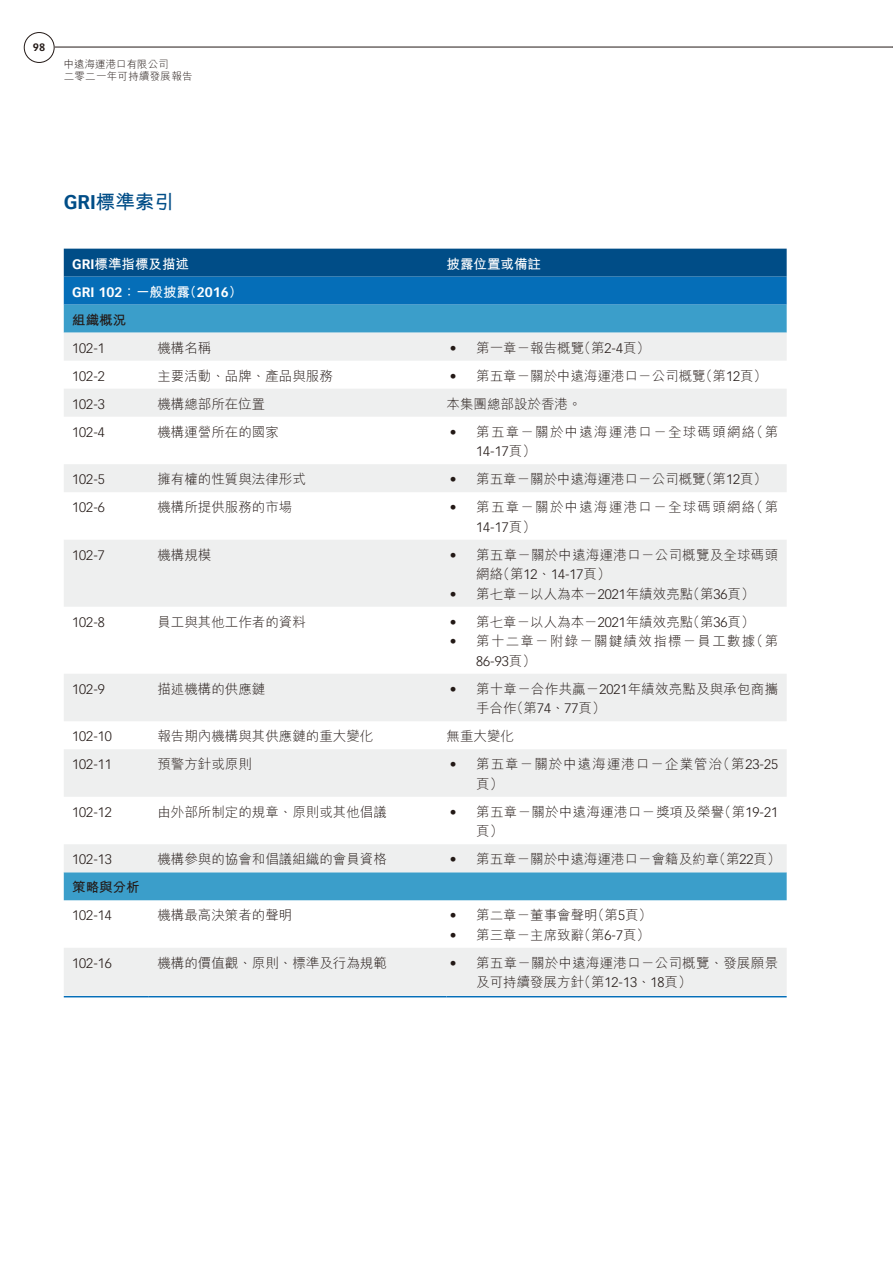
<style>
.page{position:relative;width:893px;height:1263px;background:#fff}
.page>*{position:absolute;margin:0;border:0;box-sizing:border-box;transform-origin:0 0}
.t1{font:19.5px "M Hei HK Bold E Ten B5 H";color:#004d87}
.t2{font:13.5px/19.5px "M Hei HK Light E Ten B5 H";color:#231916}
.t3{font:300 13.5px "Vectora LT Std";color:#231916}
.t4{font:13.5px "M Hei HK Light E Ten B5 H";letter-spacing:.095em;color:#231916}
.t5{font:13.5px/19.5px "M Hei HK Light E Ten B5 H";letter-spacing:.025em;color:#231916}
.t6{font:13.5px/19.5px "M Hei HK Light E Ten B5 H";letter-spacing:.075em;color:#231916}
.t7{font:13.5px "M Hei HK Bold E Ten B5 H";color:#fff}
.t8{font:700 13.5px "Vectora LT Std";color:#fff}
.t9{font:13.5px "M Hei HK Bold E Ten B5 H";color:#231916}
.t10{font:10.5px/12px "M Hei HK Light E Ten B5 H";letter-spacing:.025em;color:#231916}
.t11{font:700 10.5px "Vectora LT Std";color:#231916}
.s1{font-family:"Vectora LT Std";font-weight:700}
.s2{font-family:"M Hei HK Bold E Ten B5 H";font-weight:400}
.s3{font-family:"Vectora LT Std";font-weight:300}
.s4{font-family:"M Hei HK Light E Ten B5 H";font-weight:400}
</style>
<div class="page">
<div style="left:24px;top:32px;width:30px;height:31px;border:1px solid #231916;border-radius:50%"></div>
<hr style="left:55px;top:47px;width:838px;height:1px;background:#231916">
<svg style="left:64px;top:249px;width:723px;height:56px;background:#045fa0"></svg>
<div style="left:64px;top:305px;width:723px;height:28px;background:#3b9eca"></div>
<svg style="left:64px;top:333px;width:723px;height:662px;fill:#eeefef"></svg>
<hr style="left:64px;top:996px;width:85px;height:1px;background:#056eb8">
<hr style="left:149px;top:996px;width:297px;height:1px;background:#056eb8">
<hr style="left:446px;top:996px;width:341px;height:1px;background:#056eb8">
<p class="t11" style="left:33px;top:42px;width:14px">98</p>
<p class="t10" style="left:64px;top:59px;width:130px">中遠海運港口有限公司<br>二零二一年可持續發展報告</p>
<h1 class="t1" style="left:64px;top:194px;width:112px"><span class="s1">GRI</span>標準索引</h1>
<p class="t7" style="left:72px;top:258px;width:118px"><span class="s1">GRI</span>標準指標及描述</p>
<p class="t7" style="left:446px;top:258px;width:96px">披露位置或備註</p>
<p class="t8" style="left:72px;top:285px;width:171px">GRI 102<span class="s2">：一般披露（</span>2016<span class="s2">）</span></p>
<p class="t9" style="left:72px;top:314px;width:56px">組織概況</p>
<p class="t3" style="left:72px;top:341px;width:34px">102-1</p>
<p class="t2" style="left:157px;top:340px;width:55px">機構名稱</p>
<p class="t2" style="left:450px;top:340px;width:202px"><span class="s3">•</span> 第一章－報告概覽（第<span class="s3">2-4</span>頁）</p>
<p class="t3" style="left:72px;top:369px;width:34px">102-2</p>
<p class="t2" style="left:157px;top:368px;width:177px">主要活動、品牌、產品與服務</p>
<p class="t2" style="left:450px;top:368px;width:319px"><span class="s3">•</span> 第五章－關於中遠海運港口－公司概覽（第<span class="s3">12</span>頁）</p>
<p class="t3" style="left:72px;top:397px;width:34px">102-3</p>
<p class="t2" style="left:157px;top:396px;width:109px">機構總部所在位置</p>
<p class="t2" style="left:446px;top:396px;width:136px">本集團總部設於香港。</p>
<p class="t3" style="left:72px;top:425px;width:34px">102-4</p>
<p class="t2" style="left:157px;top:424px;width:123px">機構運營所在的國家</p>
<p class="t4" style="left:450px;top:426px;width:330px"><span class="s3">•</span> 第五章－關於中遠海運港口－全球碼頭網絡（第</p>
<p class="t3" style="left:476px;top:445px;width:61px">14-17<span class="s4">頁）</span></p>
<p class="t3" style="left:72px;top:473px;width:34px">102-5</p>
<p class="t2" style="left:157px;top:471px;width:150px">擁有權的性質與法律形式</p>
<p class="t2" style="left:450px;top:471px;width:319px"><span class="s3">•</span> 第五章－關於中遠海運港口－公司概覽（第<span class="s3">12</span>頁）</p>
<p class="t3" style="left:72px;top:501px;width:34px">102-6</p>
<p class="t2" style="left:157px;top:499px;width:136px">機構所提供服務的市場</p>
<p class="t4" style="left:450px;top:502px;width:330px"><span class="s3">•</span> 第五章－關於中遠海運港口－全球碼頭網絡（第</p>
<p class="t3" style="left:476px;top:520px;width:61px">14-17<span class="s4">頁）</span></p>
<p class="t3" style="left:72px;top:548px;width:34px">102-7</p>
<p class="t2" style="left:157px;top:547px;width:55px">機構規模</p>
<p class="t2" style="left:476px;top:547px;width:303px;text-indent:-26px"><span class="s3">•</span> 第五章－關於中遠海運港口－公司概覽及全球碼頭網絡（第<span class="s3">12</span>、<span class="s3">14-17</span>頁）</p>
<p class="t2" style="left:450px;top:586px;width:306px"><span class="s3">•</span> 第七章－以人為本－<span class="s3">2021</span>年績效亮點（第<span class="s3">36</span>頁）</p>
<p class="t3" style="left:72px;top:615px;width:34px">102-8</p>
<p class="t2" style="left:157px;top:614px;width:150px">員工與其他工作者的資料</p>
<p class="t2" style="left:450px;top:614px;width:306px"><span class="s3">•</span> 第七章－以人為本－<span class="s3">2021</span>年績效亮點（第<span class="s3">36</span>頁）</p>
<p class="t4" style="left:450px;top:636px;width:330px"><span class="s3">•</span> 第十二章－附錄－關鍵績效指標－員工數據（第</p>
<p class="t3" style="left:476px;top:654px;width:61px">86-93<span class="s4">頁）</span></p>
<p class="t3" style="left:72px;top:682px;width:34px">102-9</p>
<p class="t2" style="left:157px;top:681px;width:109px">描述機構的供應鏈</p>
<p class="t2" style="left:476px;top:681px;width:303px;text-indent:-26px"><span class="s3">•</span> 第十章－合作共贏－<span class="s3">2021</span>年績效亮點及與承包商攜手合作（第<span class="s3">74</span>、<span class="s3">77</span>頁）</p>
<p class="t3" style="left:72px;top:730px;width:41px">102-10</p>
<p class="t2" style="left:157px;top:728px;width:217px">報告期內機構與其供應鏈的重大變化</p>
<p class="t2" style="left:446px;top:728px;width:69px">無重大變化</p>
<p class="t3" style="left:72px;top:758px;width:41px">102-11</p>
<p class="t2" style="left:157px;top:756px;width:96px">預警方針或原則</p>
<p class="t6" style="left:476px;top:756px;width:303px;text-indent:-26px"><span class="s3">•</span> 第五章－關於中遠海運港口－企業管治（第<span class="s3">23-25</span>頁）</p>
<p class="t3" style="left:72px;top:805px;width:41px">102-12</p>
<p class="t2" style="left:157px;top:804px;width:231px">由外部所制定的規章、原則或其他倡議</p>
<p class="t5" style="left:476px;top:804px;width:303px;text-indent:-26px"><span class="s3">•</span> 第五章－關於中遠海運港口－獎項及榮譽（第<span class="s3">19-21</span>頁）</p>
<p class="t3" style="left:72px;top:853px;width:41px">102-13</p>
<p class="t2" style="left:157px;top:851px;width:231px">機構參與的協會和倡議組織的會員資格</p>
<p class="t2" style="left:450px;top:851px;width:332px"><span class="s3">•</span> 第五章－關於中遠海運港口－會籍及約章（第<span class="s3">22</span>頁）</p>
<p class="t9" style="left:72px;top:882px;width:69px">策略與分析</p>
<p class="t3" style="left:72px;top:909px;width:41px">102-14</p>
<p class="t2" style="left:157px;top:907px;width:136px">機構最高決策者的聲明</p>
<p class="t2" style="left:450px;top:907px;width:204px"><span class="s3">•</span> 第二章－董事會聲明（第<span class="s3">5</span>頁）</p>
<p class="t2" style="left:450px;top:927px;width:202px"><span class="s3">•</span> 第三章－主席致辭（第<span class="s3">6-7</span>頁）</p>
<p class="t3" style="left:72px;top:956px;width:41px">102-16</p>
<p class="t2" style="left:157px;top:955px;width:231px">機構的價值觀、原則、標準及行為規範</p>
<p class="t2" style="left:476px;top:955px;width:303px;text-indent:-26px"><span class="s3">•</span> 第五章－關於中遠海運港口－公司概覽、發展願景及可持續發展方針（第<span class="s3">12-13</span>、<span class="s3">18</span>頁）</p>
</div>
